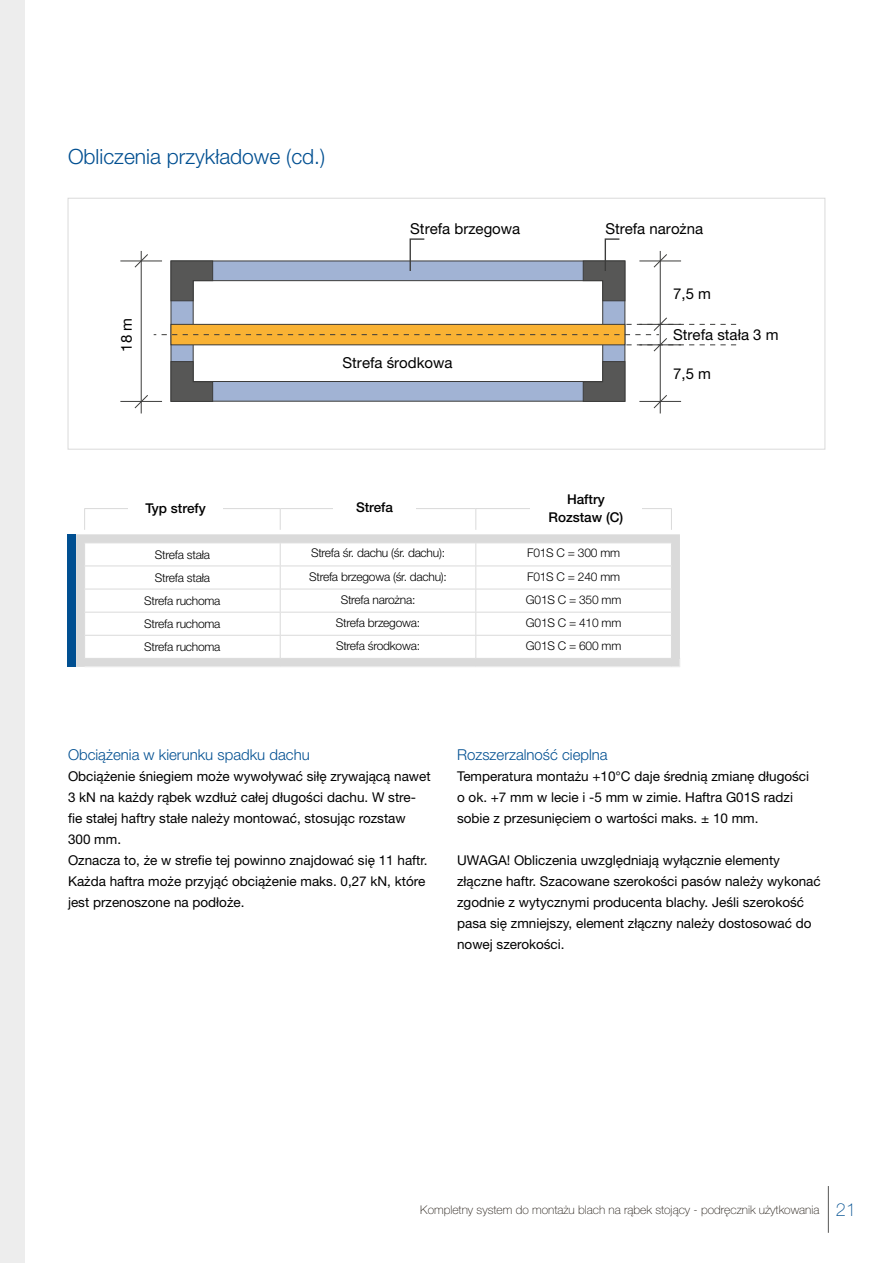
<style>
.page{position:relative;width:893px;height:1263px;background:#fff}
.page>*{position:absolute;margin:0;border:0;box-sizing:border-box;transform-origin:0 0}
.t1{font:300 21px "Helvetica Neue LT Pro";color:#004f91}
.t2{font:15px "Helvetica Neue LT Pro";color:#000}
.t3{font:300 15px "Helvetica Neue LT Pro";color:#004f91}
.t4{font:13.5px/21px "Helvetica Neue LT Pro";color:#000}
.t5{font:500 13.5px/18px "Helvetica Neue LT Pro";color:#000;text-align:center}
.t6{font:300 12px "Helvetica Neue LT Pro";letter-spacing:-.02em;color:#000}
.t7{font:100 12px "Helvetica Neue LT Pro";color:#1d160f}
.s1{font-size:18px;color:#004f91}
</style>
<div class="page">
<svg style="left:170px;top:260px;width:456px;height:142px"></svg>
<svg style="left:170px;top:260px;width:43px;height:41px"></svg>
<svg style="left:170px;top:361px;width:43px;height:41px"></svg>
<svg style="left:582px;top:361px;width:44px;height:41px"></svg>
<hr style="left:120px;top:261px;width:42px;height:1px;background:#3c3c3b">
<hr style="left:120px;top:401px;width:42px;height:1px;background:#3c3c3b">
<hr style="left:141px;top:251px;width:1px;height:162px;background:#3c3c3b">
<svg style="left:134px;top:253px;width:15px;height:15px"></svg>
<svg style="left:134px;top:394px;width:15px;height:15px"></svg>
<hr style="left:639px;top:261px;width:42px;height:1px;background:#3c3c3b">
<hr style="left:639px;top:401px;width:42px;height:1px;background:#3c3c3b">
<hr style="left:660px;top:251px;width:1px;height:162px;background:#3c3c3b">
<svg style="left:653px;top:253px;width:15px;height:15px"></svg>
<svg style="left:653px;top:394px;width:15px;height:15px"></svg>
<svg style="left:409px;top:238px;width:17px;height:34px"></svg>
<svg style="left:582px;top:238px;width:44px;height:63px"></svg>
<svg style="left:162px;top:317px;width:574px;height:35px"></svg>
<div style="left:68px;top:198px;width:757px;height:252px;border:1px solid #dadada"></div>
<div style="left:68px;top:534px;width:8px;height:133px;background:#004f91"></div>
<svg style="left:76px;top:534px;width:604px;height:133px;background:#dbdbdb"></svg>
<svg style="left:85px;top:543px;width:586px;height:115px"></svg>
<hr style="left:85px;top:667px;width:195px;height:1px;background:#f0f0f0">
<hr style="left:280px;top:667px;width:196px;height:1px;background:#f0f0f0">
<hr style="left:476px;top:667px;width:195px;height:1px;background:#f0f0f0">
<hr style="left:84px;top:542px;width:196px;height:1px;background:#dadada">
<hr style="left:280px;top:542px;width:196px;height:1px;background:#dadada">
<hr style="left:476px;top:542px;width:196px;height:1px;background:#dadada">
<hr style="left:84px;top:566px;width:196px;height:1px;background:#dadada">
<hr style="left:280px;top:566px;width:196px;height:1px;background:#dadada">
<hr style="left:476px;top:566px;width:196px;height:1px;background:#dadada">
<hr style="left:84px;top:589px;width:196px;height:1px;background:#dadada">
<hr style="left:280px;top:589px;width:196px;height:1px;background:#dadada">
<hr style="left:476px;top:589px;width:196px;height:1px;background:#dadada">
<hr style="left:84px;top:612px;width:196px;height:1px;background:#dadada">
<hr style="left:280px;top:612px;width:196px;height:1px;background:#dadada">
<hr style="left:476px;top:612px;width:196px;height:1px;background:#dadada">
<hr style="left:84px;top:635px;width:196px;height:1px;background:#dadada">
<svg style="left:84px;top:543px;width:1px;height:115px"></svg>
<hr style="left:280px;top:635px;width:196px;height:1px;background:#dadada">
<svg style="left:280px;top:543px;width:1px;height:115px"></svg>
<hr style="left:476px;top:635px;width:196px;height:1px;background:#dadada">
<svg style="left:475px;top:543px;width:1px;height:115px"></svg>
<hr style="left:84px;top:658px;width:196px;height:1px;background:#dadada">
<hr style="left:280px;top:658px;width:196px;height:1px;background:#dadada">
<hr style="left:476px;top:658px;width:195px;height:1px;background:#dadada">
<svg style="left:671px;top:543px;width:9px;height:124px"></svg>
<hr style="left:84px;top:508px;width:196px;height:1px;background:#dadada">
<svg style="left:84px;top:509px;width:1px;height:21px"></svg>
<hr style="left:280px;top:508px;width:196px;height:1px;background:#dadada">
<svg style="left:280px;top:509px;width:1px;height:21px"></svg>
<hr style="left:476px;top:508px;width:196px;height:1px;background:#dadada">
<svg style="left:475px;top:509px;width:1px;height:21px"></svg>
<svg style="left:671px;top:509px;width:1px;height:21px"></svg>
<div style="left:128px;top:499px;width:95px;height:23px;background:#fff"></div>
<div style="left:530px;top:490px;width:112px;height:37px;background:#fff"></div>
<div style="left:333px;top:498px;width:83px;height:20px;background:#fff"></div>
<hr style="left:828px;top:1186px;width:1px;height:47px;background:#575756">
<div style="left:0;top:0;width:25px;height:1263px;background:#ededed"></div>
<h1 class="t1" style="left:68px;top:144px;width:259px">Obliczenia przykładowe (cd.)</h1>
<p class="t2" style="left:117px;top:352px;width:35px;rotate:-90deg">18 m</p>
<p class="t2" style="left:410px;top:219px;width:112px">Strefa brzegowa</p>
<p class="t2" style="left:605px;top:219px;width:99px">Strefa narożna</p>
<p class="t2" style="left:673px;top:285px;width:39px">7,5 m</p>
<p class="t2" style="left:342px;top:353px;width:112px">Strefa środkowa</p>
<p class="t2" style="left:673px;top:325px;width:107px">Strefa stała 3 m</p>
<p class="t2" style="left:673px;top:364px;width:39px">7,5 m</p>
<p class="t5" style="left:145px;top:499px;width:62px">Typ strefy</p>
<p class="t5" style="left:548px;top:490px;width:76px">Haftry<br>Rozstaw (C)</p>
<p class="t5" style="left:356px;top:498px;width:39px">Strefa</p>
<p class="t6" style="left:155px;top:547px;width:56px">Strefa stała</p>
<p class="t6" style="left:311px;top:546px;width:136px">Strefa śr. dachu (śr. dachu):</p>
<p class="t6" style="left:527px;top:546px;width:94px">F01S C = 300 mm</p>
<p class="t6" style="left:155px;top:570px;width:56px">Strefa stała</p>
<p class="t6" style="left:309px;top:569px;width:139px">Strefa brzegowa (śr. dachu):</p>
<p class="t6" style="left:527px;top:569px;width:94px">F01S C = 240 mm</p>
<p class="t6" style="left:144px;top:593px;width:78px">Strefa ruchoma</p>
<p class="t6" style="left:341px;top:592px;width:76px">Strefa narożna:</p>
<p class="t6" style="left:526px;top:592px;width:97px">G01S C = 350 mm</p>
<p class="t6" style="left:144px;top:616px;width:78px">Strefa ruchoma</p>
<p class="t6" style="left:336px;top:615px;width:86px">Strefa brzegowa:</p>
<p class="t6" style="left:526px;top:615px;width:97px">G01S C = 410 mm</p>
<p class="t6" style="left:144px;top:639px;width:78px">Strefa ruchoma</p>
<p class="t6" style="left:336px;top:638px;width:85px">Strefa środkowa:</p>
<p class="t6" style="left:526px;top:638px;width:97px">G01S C = 600 mm</p>
<p class="t3" style="left:68px;top:745px;width:243px">Obciążenia w kierunku spadku dachu</p>
<p class="t4" style="left:68px;top:765px;width:364px">Obciążenie śniegiem może wywoływać siłę zrywającą nawet 3 kN na każdy rąbek wzdłuż całej długości dachu. W stre&shy;fie stałej haftry stałe należy montować, stosując rozstaw 300 mm.<br>Oznacza to, że w strefie tej powinno znajdować się 11 haftr.<br>Każda haftra może przyjąć obciążenie maks. 0,27 kN, które jest przenoszone na podłoże.</p>
<p class="t3" style="left:457px;top:745px;width:152px">Rozszerzalność cieplna</p>
<p class="t4" style="left:457px;top:765px;width:354px">Temperatura montażu +10°C daje średnią zmianę długości o ok. +7 mm w lecie i -5 mm w zimie. Haftra G01S radzi sobie z przesunięciem o wartości maks. ± 10 mm.</p>
<p class="t4" style="left:457px;top:849px;width:365px">UWAGA! Obliczenia uwzględniają wyłącznie elementy złączne haftr. Szacowane szerokości pasów należy wykonać zgodnie z wytycznymi producenta blachy. Jeśli szerokość pasa się zmniejszy, element złączny należy dostosować do nowej szerokości.</p>
<p class="t7" style="left:420px;top:1202px;width:437px">Kompletny system do montażu blach na rąbek stojący - podręcznik użytkowania <span class="s1">21</span></p>
</div>
